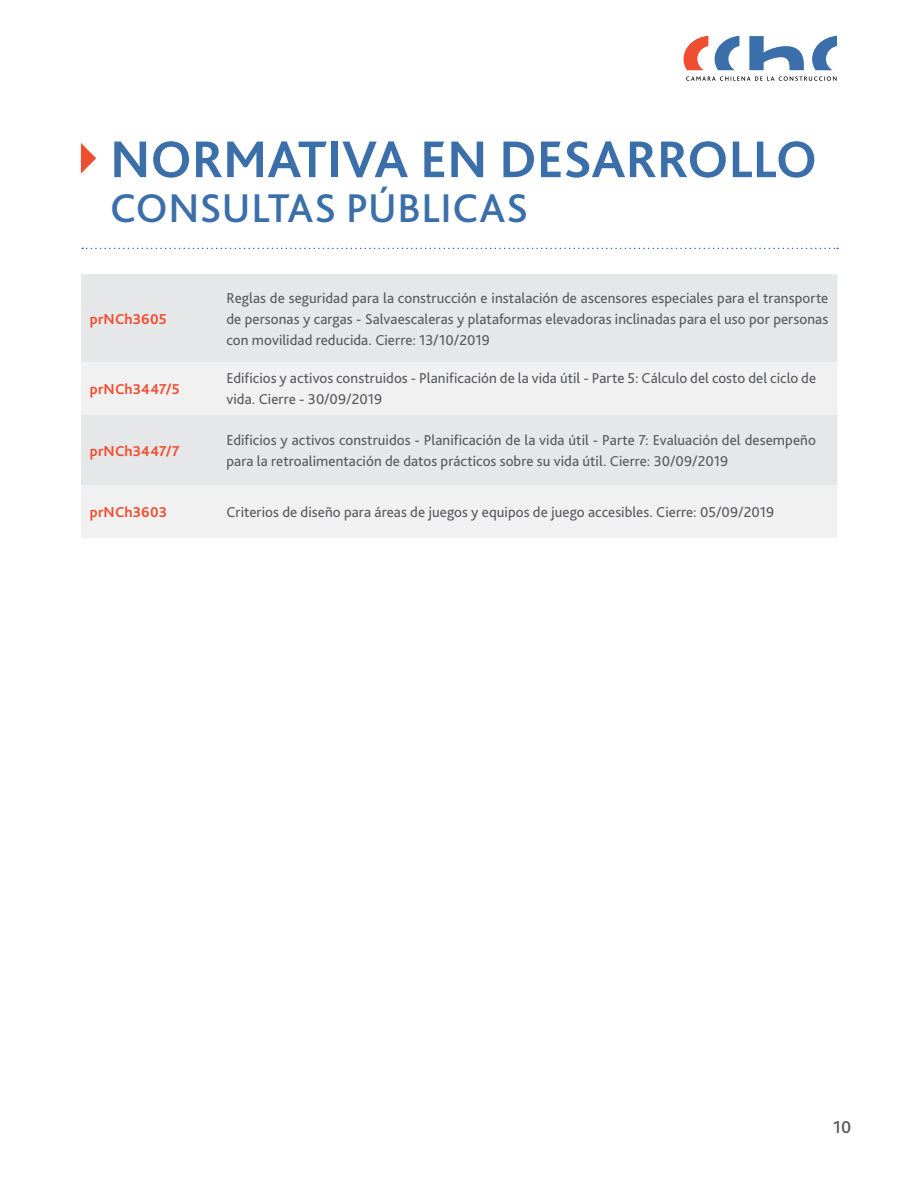
<style>
.page{position:relative;width:918px;height:1188px;background:#fff}
.page>*{position:absolute;margin:0;border:0;box-sizing:border-box;transform-origin:0 0}
.t1{font:700 54px "Bliss Pro";letter-spacing:-.005em;color:#3b6faa}
.t2{font:500 42px "Bliss Pro";letter-spacing:.015em;color:#3b6faa}
.t3{font:500 18px "Bliss Pro";color:#58595b}
.t4{font:15px/21px "Bliss Pro";letter-spacing:.005em;color:#58595b}
.t5{font:700 15px "Bliss Pro";letter-spacing:.01em;color:#f04e30}
</style>
<div class="page">
<svg style="left:749px;top:36px;width:55px;height:34px"></svg>
<svg style="left:812px;top:36px;width:25px;height:34px"></svg>
<svg style="left:715px;top:36px;width:24px;height:34px"></svg>
<svg style="left:684px;top:36px;width:24px;height:34px"></svg>
<svg style="left:686px;top:76px;width:151px;height:5px"></svg>
<svg style="left:82px;top:248px;width:756px;height:1px"></svg>
<svg style="left:81px;top:143px;width:15px;height:31px"></svg>
<div style="left:81px;top:274px;width:756px;height:88px;background:#e6e7e8"></div>
<svg style="left:81px;top:362px;width:756px;height:176px;fill:#f1f1f2"></svg>
<h1 class="t1" style="left:110px;top:126px;width:709px">NORMATIVA EN DESARROLLO</h1>
<h2 class="t2" style="left:110px;top:182px;width:420px">CONSULTAS PÚBLICAS</h2>
<p class="t5" style="left:90px;top:309px;width:78px">prNCh3605</p>
<p class="t4" style="left:226px;top:287px;width:603px;text-align:justify">Reglas de seguridad para la construcción e instalación de ascensores especiales para el transporte de personas y cargas - Salvaescaleras y plataformas elevadoras inclinadas para el uso por personas con movilidad reducida. Cierre: 13/10/2019</p>
<p class="t5" style="left:90px;top:380px;width:91px">prNCh3447/5</p>
<p class="t4" style="left:226px;top:368px;width:591px">Edificios y activos construidos - Planificación de la vida útil - Parte 5: Cálculo del costo del ciclo de vida. Cierre - 30/09/2019</p>
<p class="t5" style="left:90px;top:441px;width:91px">prNCh3447/7</p>
<p class="t4" style="left:226px;top:429px;width:591px">Edificios y activos construidos - Planificación de la vida útil - Parte 7: Evaluación del desempeño para la retroalimentación de datos prácticos sobre su vida útil. Cierre: 30/09/2019</p>
<p class="t5" style="left:90px;top:503px;width:79px">prNCh3603</p>
<p class="t4" style="left:226px;top:501px;width:549px">Criterios de diseño para áreas de juegos y equipos de juego accesibles. Cierre: 05/09/2019</p>
<p class="t3" style="left:833px;top:1116px;width:19px">10</p>
</div>
